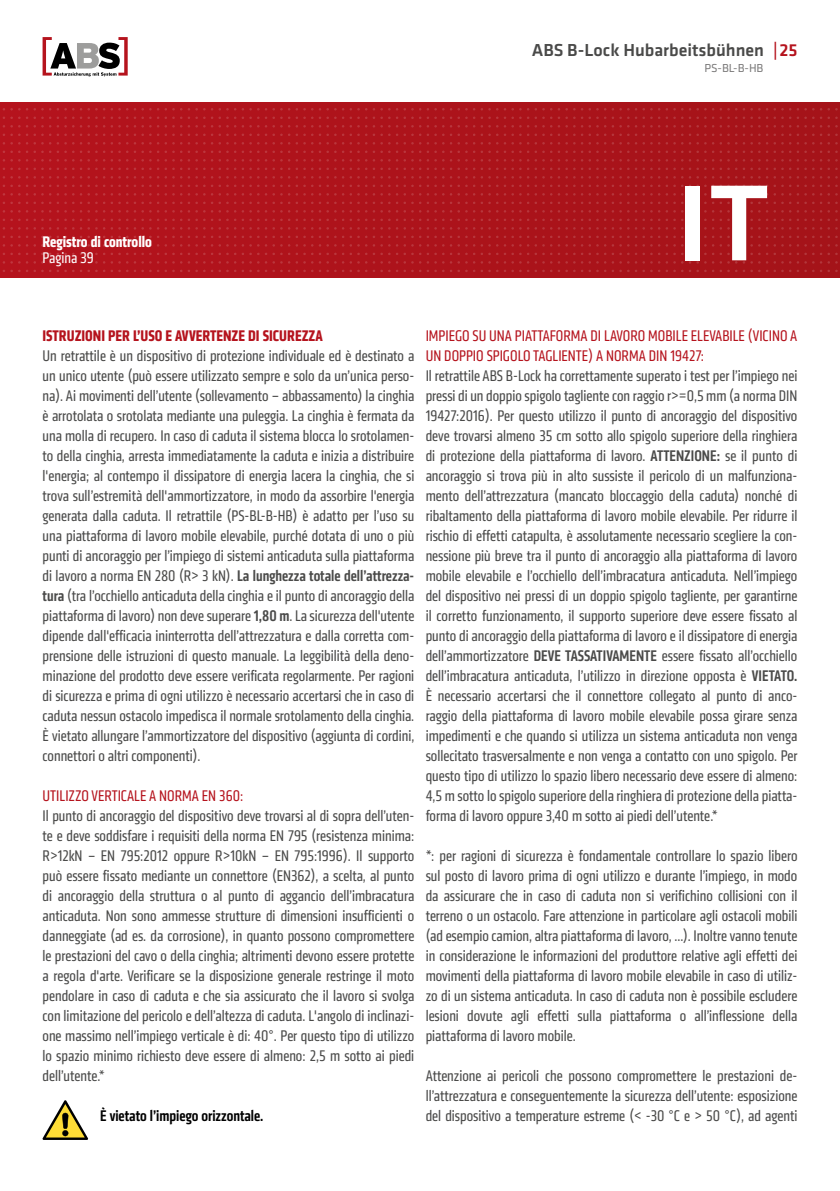
<style>
.page{position:relative;width:840px;height:1191px;background:#fff}
.page>*{position:absolute;margin:0;border:0;box-sizing:border-box;transform-origin:0 0}
.t1{font:500 112px "Klavika Basic";color:#fff}
.t2{font:500 18px "Klavika Basic";color:#4a4a49}
.t3{font:16px/20px "Klavika Condensed";color:#4a4a49;text-align:justify}
.t4{font:16px/20px "Klavika Condensed";color:#b5131d}
.t5{font:700 16px "Klavika Condensed";color:#b5131d}
.t6{font:500 16px "Klavika Condensed";color:#000}
.t7{font:700 16px "Klavika Condensed";color:#fff}
.t8{font:16px "Klavika Condensed";color:#fff}
.t9{font:12px "Klavika Basic";color:#7c7b7b}
.s1{color:#b5131d}
.s2{font-weight:500}
</style>
<div class="page">
<svg style="left:42px;top:1100px;width:46px;height:40px"></svg>
<svg style="left:43px;top:37px;width:85px;height:39px"></svg>
<div style="left:0;top:102px;width:839px;height:175px;background:#ad131b"></div>
<svg style="left:3px;top:102px;width:837px;height:8px"></svg>
<svg style="left:3px;top:116px;width:837px;height:3px"></svg>
<svg style="left:3px;top:125px;width:837px;height:3px"></svg>
<svg style="left:3px;top:134px;width:837px;height:2px"></svg>
<svg style="left:3px;top:142px;width:837px;height:3px"></svg>
<svg style="left:3px;top:151px;width:837px;height:2px"></svg>
<svg style="left:3px;top:159px;width:837px;height:3px"></svg>
<svg style="left:3px;top:168px;width:837px;height:2px"></svg>
<svg style="left:3px;top:176px;width:837px;height:3px"></svg>
<svg style="left:3px;top:185px;width:837px;height:2px"></svg>
<svg style="left:3px;top:193px;width:837px;height:3px"></svg>
<svg style="left:3px;top:202px;width:837px;height:2px"></svg>
<svg style="left:2px;top:210px;width:838px;height:3px"></svg>
<svg style="left:3px;top:219px;width:837px;height:2px"></svg>
<svg style="left:2px;top:227px;width:838px;height:3px"></svg>
<svg style="left:3px;top:236px;width:837px;height:2px"></svg>
<svg style="left:2px;top:244px;width:838px;height:3px"></svg>
<svg style="left:3px;top:253px;width:837px;height:2px"></svg>
<svg style="left:2px;top:261px;width:838px;height:3px"></svg>
<svg style="left:3px;top:270px;width:837px;height:2px"></svg>
<p class="t2" style="left:531px;top:38px;width:267px">ABS B-Lock Hubarbeitsbühnen <span class="s1">|25</span></p>
<p class="t9" style="left:704px;top:60px;width:61px">PS-BL-B-HB</p>
<p class="t7" style="left:43px;top:231px;width:111px">Registro di controllo</p>
<p class="t8" style="left:43px;top:248px;width:53px">Pagina 39</p>
<h1 class="t1" style="left:676px;top:147px;width:95px">IT</h1>
<p class="t5" style="left:43px;top:325px;width:282px">ISTRUZIONI PER L’USO E AVVERTENZE DI SICUREZZA</p>
<p class="t3" style="left:43px;top:346px;width:373px">Un retrattile è un dispositivo di protezione individuale ed è destinato a un unico utente (può essere utilizzato sempre e solo da un’unica perso&shy;na). Ai movimenti dell’utente (sollevamento – abbassamento) la cinghia è arrotolata o srotolata mediante una puleggia. La cinghia è fermata da una molla di recupero. In caso di caduta il sistema blocca lo srotolamen&shy;to della cinghia, arresta immediatamente la caduta e inizia a distribuire l'energia; al contempo il dissipatore di energia lacera la cinghia, che si trova sull’estremità dell'ammortizzatore, in modo da assorbire l'energia generata dalla caduta. Il retrattile (PS-BL-B-HB) è adatto per l’uso su una piattaforma di lavoro mobile elevabile, purché dotata di uno o più punti di ancoraggio per l’impiego di sistemi anticaduta sulla piattaforma di lavoro a norma EN 280 (R&gt; 3 kN). <span class="s2">La lunghezza totale dell’attrezza&shy;tura</span> (tra l’occhiello anticaduta della cinghia e il punto di ancoraggio della piattaforma di lavoro) non deve superare <span class="s2">1,80 m</span>. La sicurezza dell'utente dipende dall'efficacia ininterrotta dell’attrezzatura e dalla corretta com&shy;prensione delle istruzioni di questo manuale. La leggibilità della deno&shy;minazione del prodotto deve essere verificata regolarmente. Per ragioni di sicurezza e prima di ogni utilizzo è necessario accertarsi che in caso di caduta nessun ostacolo impedisca il normale srotolamento della cinghia.<br>È vietato allungare l’ammortizzatore del dispositivo (aggiunta di cordini, connettori o altri componenti).</p>
<p class="t4" style="left:43px;top:786px;width:202px">UTILIZZO VERTICALE A NORMA EN 360:</p>
<p class="t3" style="left:43px;top:806px;width:373px">Il punto di ancoraggio del dispositivo deve trovarsi al di sopra dell’uten&shy;te e deve soddisfare i requisiti della norma EN 795 (resistenza minima:<br>R&gt;12kN – EN 795:2012 oppure R&gt;10kN – EN 795:1996). Il supporto può essere fissato mediante un connettore (EN362), a scelta, al punto di ancoraggio della struttura o al punto di aggancio dell’imbracatura anticaduta. Non sono ammesse strutture di dimensioni insufficienti o danneggiate (ad es. da corrosione), in quanto possono compromettere le prestazioni del cavo o della cinghia; altrimenti devono essere protette a regola d'arte. Verificare se la disposizione generale restringe il moto pendolare in caso di caduta e che sia assicurato che il lavoro si svolga con limitazione del pericolo e dell’altezza di caduta. L'angolo di inclinazi&shy;one massimo nell’impiego verticale è di: 40°. Per questo tipo di utilizzo lo spazio minimo richiesto deve essere di almeno: 2,5 m sotto ai piedi dell’utente.*</p>
<p class="t6" style="left:100px;top:1106px;width:165px">È vietato l’impiego orizzontale.</p>
<p class="t4" style="left:425px;top:326px;width:373px">IMPIEGO SU UNA PIATTAFORMA DI LAVORO MOBILE ELEVABILE (VICINO A<br>UN DOPPIO SPIGOLO TAGLIENTE) A NORMA DIN 19427:</p>
<p class="t3" style="left:425px;top:366px;width:373px">Il retrattile ABS B-Lock ha correttamente superato i test per l’impiego nei pressi di un doppio spigolo tagliente con raggio r&gt;=0,5 mm (a norma DIN 19427:2016). Per questo utilizzo il punto di ancoraggio del dispositivo deve trovarsi almeno 35 cm sotto allo spigolo superiore della ringhiera di protezione della piattaforma di lavoro. <span class="s2">ATTENZIONE:</span> se il punto di ancoraggio si trova più in alto sussiste il pericolo di un malfunziona&shy;mento dell’attrezzatura (mancato bloccaggio della caduta) nonché di ribaltamento della piattaforma di lavoro mobile elevabile. Per ridurre il rischio di effetti catapulta, è assolutamente necessario scegliere la con&shy;nessione più breve tra il punto di ancoraggio alla piattaforma di lavoro mobile elevabile e l’occhiello dell’imbracatura anticaduta. Nell’impiego del dispositivo nei pressi di un doppio spigolo tagliente, per garantirne il corretto funzionamento, il supporto superiore deve essere fissato al punto di ancoraggio della piattaforma di lavoro e il dissipatore di energia dell’ammortizzatore <span class="s2">DEVE TASSATIVAMENTE</span> essere fissato all’occhiello dell’imbracatura anticaduta, l’utilizzo in direzione opposta è <span class="s2">VIETATO.<br></span>È necessario accertarsi che il connettore collegato al punto di anco&shy;raggio della piattaforma di lavoro mobile elevabile possa girare senza impedimenti e che quando si utilizza un sistema anticaduta non venga sollecitato trasversalmente e non venga a contatto con uno spigolo. Per questo tipo di utilizzo lo spazio libero necessario deve essere di almeno:<br>4,5 m sotto lo spigolo superiore della ringhiera di protezione della piatta&shy;forma di lavoro oppure 3,40 m sotto ai piedi dell’utente.*</p>
<p class="t3" style="left:425px;top:846px;width:373px">*: per ragioni di sicurezza è fondamentale controllare lo spazio libero sul posto di lavoro prima di ogni utilizzo e durante l’impiego, in modo da assicurare che in caso di caduta non si verifichino collisioni con il terreno o un ostacolo. Fare attenzione in particolare agli ostacoli mobili (ad esempio camion, altra piattaforma di lavoro, ...). Inoltre vanno tenute in considerazione le informazioni del produttore relative agli effetti dei movimenti della piattaforma di lavoro mobile elevabile in caso di utiliz&shy;zo di un sistema anticaduta. In caso di caduta non è possibile escludere lesioni dovute agli effetti sulla piattaforma o all’inflessione della piattaforma di lavoro mobile.</p>
<p class="t3" style="left:425px;top:1066px;width:373px">Attenzione ai pericoli che possono compromettere le prestazioni de&shy;ll’attrezzatura e conseguentemente la sicurezza dell’utente: esposizione del dispositivo a temperature estreme (&lt; -30 °C e &gt; 50 °C), ad agenti</p>
</div>
